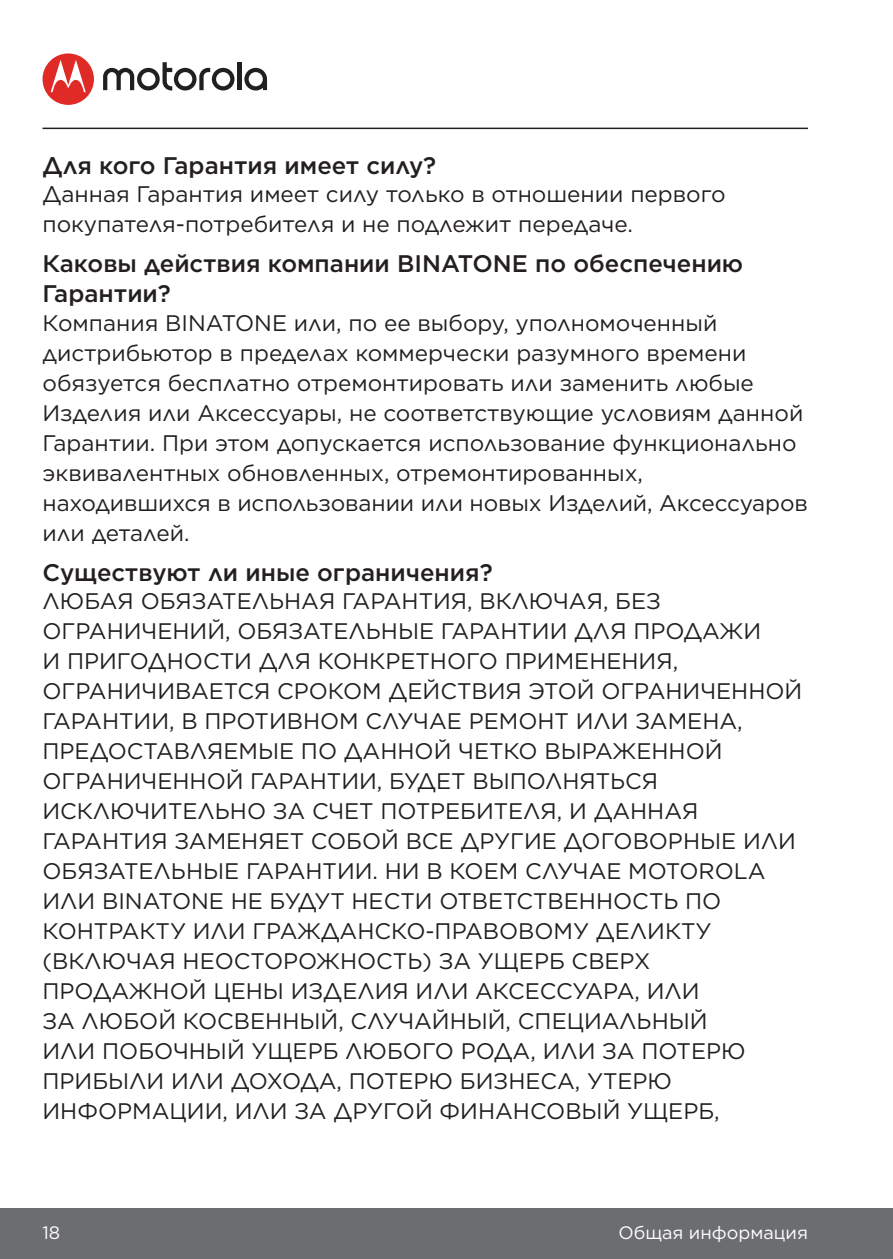
<style>
.page{position:relative;width:893px;height:1259px;background:#fff}
.page>*{position:absolute;margin:0;border:0;box-sizing:border-box;transform-origin:0 0}
.t1{font:500 24px/30px "Gotham";color:#231f20}
.t2{font:22.5px/30px "Gotham";color:#231f20}
.t3{font:18px "Gotham";color:#fff}
</style>
<div class="page">
<div style="left:0;top:1208px;width:893px;height:51px;background:#6c6d70"></div>
<hr style="left:43px;top:128px;width:765px;height:1px;background:#231f20">
<div style="left:43px;top:53px;width:51px;height:52px;background:#e02a26;border-radius:50%"></div>
<svg style="left:51px;top:60px;width:35px;height:32px"></svg>
<svg style="left:244px;top:68px;width:23px;height:22px"></svg>
<div style="left:237px;top:62px;width:5px;height:28px;background:#221f1f"></div>
<svg style="left:103px;top:62px;width:131px;height:28px"></svg>
<p class="t1" style="left:43px;top:150px;width:395px">Для кого Гарантия имеет силу?</p>
<p class="t2" style="left:43px;top:179px;width:685px">Данная Гарантия имеет силу только в отношении первого покупателя-потребителя и не подлежит передаче.</p>
<p class="t1" style="left:43px;top:248px;width:702px">Каковы действия компании BINATONE по обеспечению<br>Гарантии?</p>
<p class="t2" style="left:43px;top:307px;width:767px">Компания BINATONE или, по ее выбору, уполномоченный дистрибьютор в пределах коммерчески разумного времени обязуется бесплатно отремонтировать или заменить любые Изделия или Аксессуары, не соответствующие условиям данной Гарантии. При этом допускается использование функционально эквивалентных обновленных, отремонтированных, находившихся в использовании или новых Изделий, Аксессуаров или деталей.</p>
<p class="t1" style="left:43px;top:557px;width:452px">Существуют ли иные ограничения?</p>
<p class="t2" style="left:43px;top:586px;width:761px">ЛЮБАЯ ОБЯЗАТЕЛЬНАЯ ГАРАНТИЯ, ВКЛЮЧАЯ, БЕЗ ОГРАНИЧЕНИЙ, ОБЯЗАТЕЛЬНЫЕ ГАРАНТИИ ДЛЯ ПРОДАЖИ<br>И ПРИГОДНОСТИ ДЛЯ КОНКРЕТНОГО ПРИМЕНЕНИЯ, ОГРАНИЧИВАЕТСЯ СРОКОМ ДЕЙСТВИЯ ЭТОЙ ОГРАНИЧЕННОЙ ГАРАНТИИ, В ПРОТИВНОМ СЛУЧАЕ РЕМОНТ ИЛИ ЗАМЕНА, ПРЕДОСТАВЛЯЕМЫЕ ПО ДАННОЙ ЧЕТКО ВЫРАЖЕННОЙ ОГРАНИЧЕННОЙ ГАРАНТИИ, БУДЕТ ВЫПОЛНЯТЬСЯ ИСКЛЮЧИТЕЛЬНО ЗА СЧЕТ ПОТРЕБИТЕЛЯ, И ДАННАЯ ГАРАНТИЯ ЗАМЕНЯЕТ СОБОЙ ВСЕ ДРУГИЕ ДОГОВОРНЫЕ ИЛИ ОБЯЗАТЕЛЬНЫЕ ГАРАНТИИ. НИ В КОЕМ СЛУЧАЕ MOTOROLA ИЛИ BINATONE НЕ БУДУТ НЕСТИ ОТВЕТСТВЕННОСТЬ ПО КОНТРАКТУ ИЛИ ГРАЖДАНСКО-ПРАВОВОМУ ДЕЛИКТУ (ВКЛЮЧАЯ НЕОСТОРОЖНОСТЬ) ЗА УЩЕРБ СВЕРХ ПРОДАЖНОЙ ЦЕНЫ ИЗДЕЛИЯ ИЛИ АКСЕССУАРА, ИЛИ<br>ЗА ЛЮБОЙ КОСВЕННЫЙ, СЛУЧАЙНЫЙ, СПЕЦИАЛЬНЫЙ<br>ИЛИ ПОБОЧНЫЙ УЩЕРБ ЛЮБОГО РОДА, ИЛИ ЗА ПОТЕРЮ ПРИБЫЛИ ИЛИ ДОХОДА, ПОТЕРЮ БИЗНЕСА, УТЕРЮ ИНФОРМАЦИИ, ИЛИ ЗА ДРУГОЙ ФИНАНСОВЫЙ УЩЕРБ,</p>
<p class="t3" style="left:43px;top:1221px;width:19px">18</p>
<p class="t3" style="left:619px;top:1221px;width:191px">Общая информация</p>
</div>
